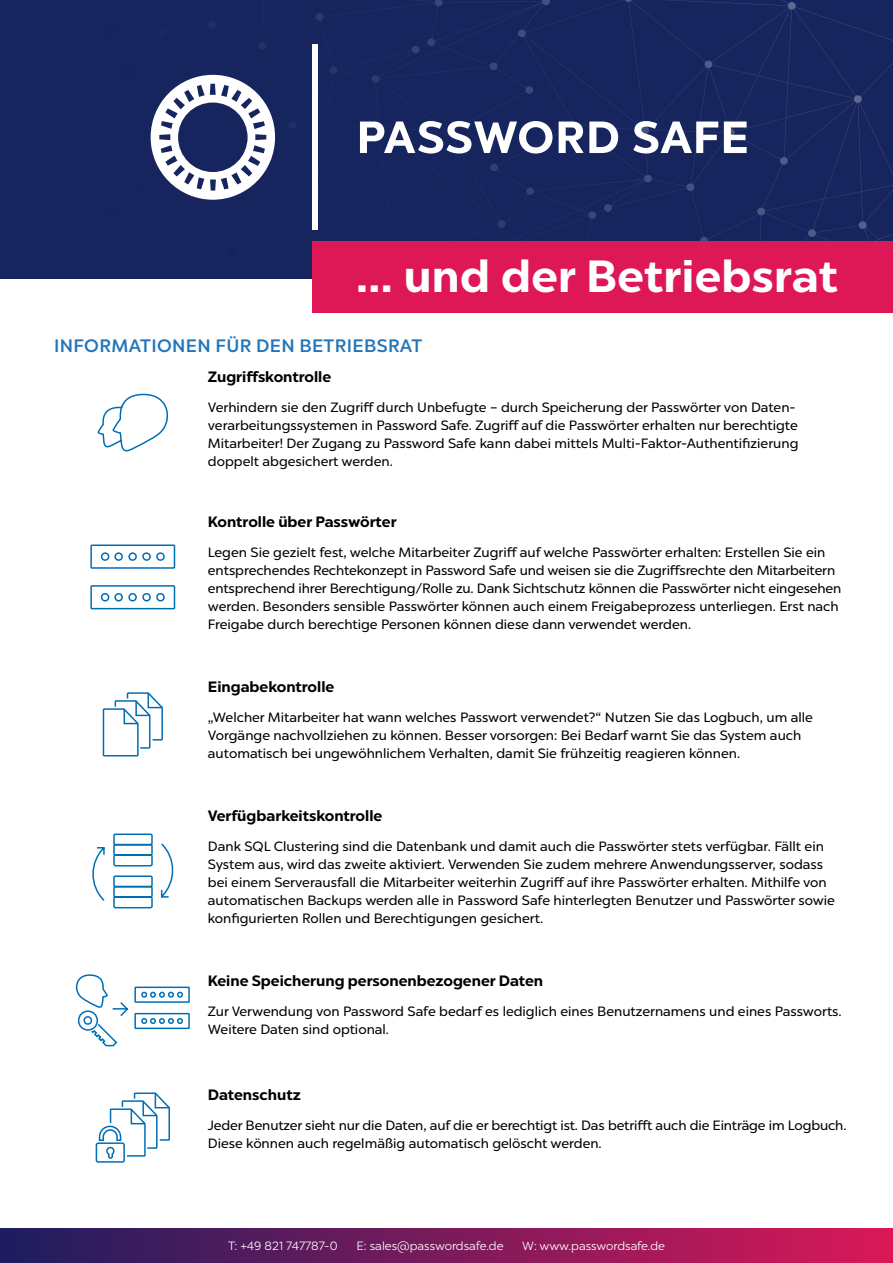
<style>
.page{position:relative;width:893px;height:1263px;background:#fff}
.page>*{position:absolute;margin:0;border:0;box-sizing:border-box;transform-origin:0 0}
.t1{font:700 45px "Chronica Pro";letter-spacing:.01em;color:#fff}
.t2{font:500 18px "Chronica Pro";letter-spacing:.02em;color:#2375bb}
.t3{font:700 15px "Chronica Pro";color:#000}
.t4{font:13.5px/18px "Chronica Pro";color:#000}
.t5{font:12px "Chronica Pro";color:#fff}
</style>
<div class="page">
<div style="left:0;top:0;width:893px;height:279px;background:#17255f"></div>
<svg style="left:150px;top:0;width:743px;height:279px"></svg>
<svg style="left:151px;top:75px;width:124px;height:125px"></svg>
<svg style="left:360px;top:121px;width:192px;height:33px"></svg>
<svg style="left:559px;top:122px;width:24px;height:31px"></svg>
<svg style="left:589px;top:122px;width:29px;height:31px"></svg>
<svg style="left:633px;top:121px;width:85px;height:33px"></svg>
<svg style="left:724px;top:122px;width:23px;height:31px"></svg>
<div style="left:313px;top:44px;width:5px;height:186px;background:#fff"></div>
<div style="left:313px;top:241px;width:580px;height:72px;background:#de1757"></div>
<svg style="left:97px;top:393px;width:72px;height:59px"></svg>
<div style="left:0;top:1229px;width:893px;height:34px;background:linear-gradient(to right,#1c1d5f,#da1857)"></div>
<svg style="left:102px;top:692px;width:61px;height:65px"></svg>
<svg style="left:75px;top:974px;width:115px;height:73px"></svg>
<svg style="left:90px;top:544px;width:86px;height:66px"></svg>
<svg style="left:92px;top:833px;width:82px;height:76px"></svg>
<svg style="left:95px;top:1092px;width:75px;height:71px"></svg>
<h1 class="t1" style="left:356px;top:248px;width:483px">... und der Betriebsrat</h1>
<h2 class="t2" style="left:54px;top:335px;width:369px">INFORMATIONEN FÜR DEN BETRIEBSRAT</h2>
<p class="t3" style="left:208px;top:368px;width:125px">Zugriffskontrolle</p>
<p class="t4" style="left:208px;top:399px;width:592px">Verhindern sie den Zugriff durch Unbefugte – durch Speicherung der Passwörter von Daten&shy;verarbeitungssystemen in Password Safe. Zugriff auf die Passwörter erhalten nur berechtigte Mitarbeiter! Der Zugang zu Password Safe kann dabei mittels Multi-Faktor-Authentifizierung doppelt abgesichert werden.</p>
<p class="t3" style="left:208px;top:513px;width:190px">Kontrolle über Passwörter</p>
<p class="t4" style="left:208px;top:544px;width:635px">Legen Sie gezielt fest, welche Mitarbeiter Zugriff auf welche Passwörter erhalten: Erstellen Sie ein entsprechendes Rechtekonzept in Password Safe und weisen sie die Zugriffsrechte den Mitarbeitern entsprechend ihrer Berechtigung/Rolle zu. Dank Sichtschutz können die Passwörter nicht eingesehen werden. Besonders sensible Passwörter können auch einem Freigabeprozess unterliegen. Erst nach Freigabe durch berechtige Personen können diese dann verwendet werden.</p>
<p class="t3" style="left:208px;top:678px;width:128px">Eingabekontrolle</p>
<p class="t4" style="left:208px;top:708px;width:607px">„Welcher Mitarbeiter hat wann welches Passwort verwendet?“ Nutzen Sie das Logbuch, um alle<br>Vorgänge nachvollziehen zu können. Besser vorsorgen: Bei Bedarf warnt Sie das System auch automatisch bei ungewöhnlichem Verhalten, damit Sie frühzeitig reagieren können.</p>
<p class="t3" style="left:208px;top:807px;width:176px">Verfügbarkeitskontrolle</p>
<p class="t4" style="left:208px;top:838px;width:629px">Dank SQL Clustering sind die Datenbank und damit auch die Passwörter stets verfügbar. Fällt ein System aus, wird das zweite aktiviert. Verwenden Sie zudem mehrere Anwendungsserver, sodass bei einem Serverausfall die Mitarbeiter weiterhin Zugriff auf ihre Passwörter erhalten. Mithilfe von automatischen Backups werden alle in Password Safe hinterlegten Benutzer und Passwörter sowie konfigurierten Rollen und Berechtigungen gesichert.</p>
<p class="t3" style="left:208px;top:971px;width:337px">Keine Speicherung personenbezogener Daten</p>
<p class="t4" style="left:208px;top:1002px;width:635px">Zur Verwendung von Password Safe bedarf es lediglich eines Benutzernamens und eines Passworts.<br>Weitere Daten sind optional.</p>
<p class="t3" style="left:208px;top:1086px;width:94px">Datenschutz</p>
<p class="t4" style="left:208px;top:1116px;width:640px">Jeder Benutzer sieht nur die Daten, auf die er berechtigt ist. Das betrifft auch die Einträge im Logbuch.<br>Diese können auch regelmäßig automatisch gelöscht werden.</p>
<p class="t5" style="left:228px;top:1238px;width:111px">T: +49 821 747787-0</p>
<p class="t5" style="left:357px;top:1238px;width:148px">E: sales@passwordsafe.de</p>
<p class="t5" style="left:522px;top:1238px;width:144px">W: www.passwordsafe.de</p>
</div>
